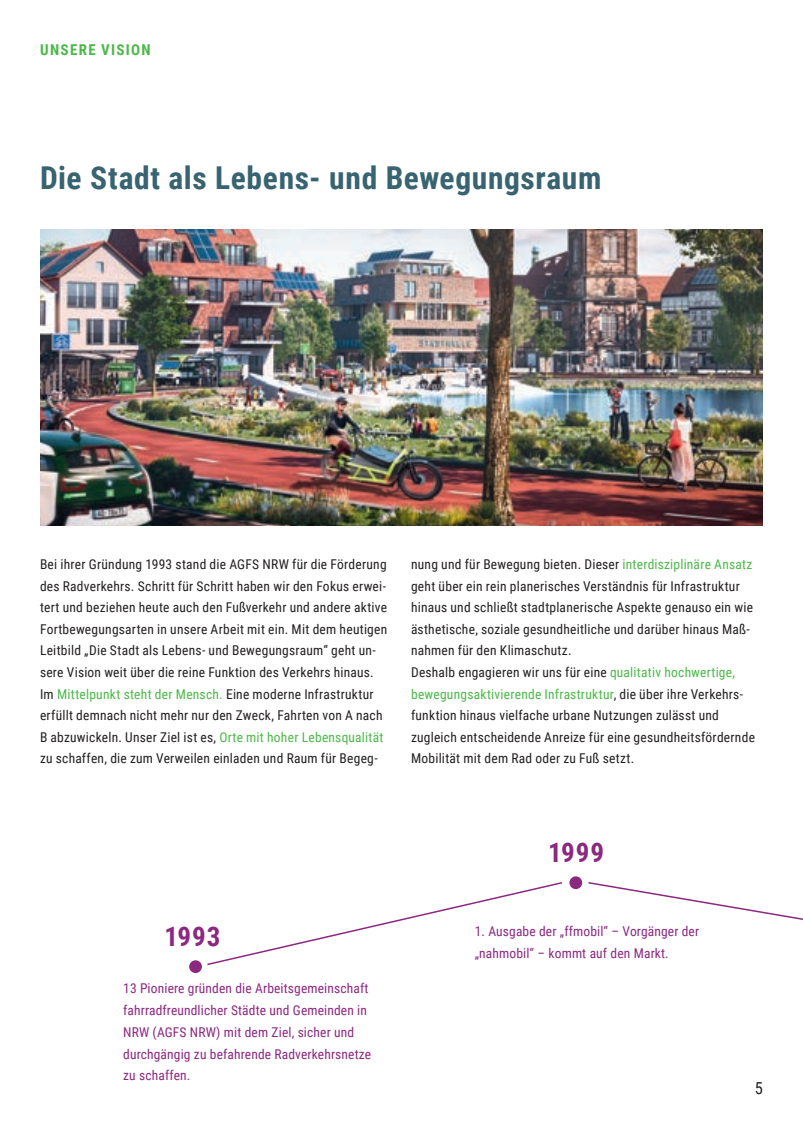
<style>
.page{position:relative;width:803px;height:1143px;background:#fff}
.page>*{position:absolute;margin:0;border:0;box-sizing:border-box;transform-origin:0 0}
.t1{font:700 31.5px "Roboto Condensed";letter-spacing:.02em;color:#386371}
.t2{font:700 27px "Roboto Condensed";letter-spacing:.035em;color:#8b2880}
.t3{font:16.5px "Roboto Condensed";color:#231f20}
.t4{font:700 15px "Roboto Condensed";letter-spacing:.085em;color:#4cb848}
.t5{font:13.5px/21.6px "Roboto Condensed";letter-spacing:.02em;color:#231f20}
.t6{font:13.5px/21.8px "Roboto Condensed";letter-spacing:.01em;color:#8b2880}
.s1{color:#4cb848}
</style>
<div class="page">
<div style="left:569px;top:876px;width:13px;height:13px;background:#8b2880;border-radius:50%"></div>
<div style="left:189px;top:960px;width:13px;height:13px;background:#8b2880;border-radius:50%"></div>
<svg style="left:207px;top:882px;width:355px;height:84px"></svg>
<svg style="left:588px;top:882px;width:215px;height:38px"></svg>
<img style="left:40px;top:229px;width:723px;height:297px">
<p class="t4" style="left:40px;top:39px;width:112px">UNSERE VISION</p>
<h1 class="t1" style="left:40px;top:156px;width:563px">Die Stadt als Lebens- und Bewegungsraum</h1>
<p class="t5" style="left:40px;top:553px;width:349px">Bei ihrer Gründung 1993 stand die AGFS NRW für die Förderung des Radverkehrs. Schritt für Schritt haben wir den Fokus erwei&shy;tert und beziehen heute auch den Fußverkehr und andere aktive Fortbewegungsarten in unsere Arbeit mit ein. Mit dem heutigen Leitbild „Die Stadt als Lebens- und Bewegungsraum“ geht un&shy;sere Vision weit über die reine Funktion des Verkehrs hinaus.<br>Im <span class="s1">Mittelpunkt steht der Mensch.</span> Eine moderne Infrastruktur erfüllt demnach nicht mehr nur den Zweck, Fahrten von A nach B abzuwickeln. Unser Ziel ist es, <span class="s1">Orte mit hoher Lebensqualität </span>zu schaffen, die zum Verweilen einladen und Raum für Begeg-</p>
<p class="t5" style="left:411px;top:553px;width:345px">nung und für Bewegung bieten. Dieser <span class="s1">interdisziplinäre Ansatz </span>geht über ein rein planerisches Verständnis für Infrastruktur hinaus und schließt stadtplanerische Aspekte genauso ein wie ästhetische, soziale gesundheitliche und darüber hinaus Maß&shy;nahmen für den Klimaschutz.<br>Deshalb engagieren wir uns für eine <span class="s1">qualitativ hochwertige, bewegungsaktivierende Infrastruktur</span>, die über ihre Verkehrs&shy;funktion hinaus vielfache urbane Nutzungen zulässt und zugleich entscheidende Anreize für eine gesundheitsfördernde Mobilität mit dem Rad oder zu Fuß setzt.</p>
<h2 class="t2" style="left:164px;top:917px;width:58px">1993</h2>
<p class="t6" style="left:123px;top:977px;width:249px">13 Pioniere gründen die Arbeitsgemeinschaft fahrradfreundlicher Städte und Gemeinden in NRW (AGFS NRW) mit dem Ziel, sicher und durchgängig zu befahrende Radverkehrsnetze zu schaffen.</p>
<h2 class="t2" style="left:548px;top:833px;width:58px">1999</h2>
<p class="t6" style="left:475px;top:920px;width:226px">1. Ausgabe der „ffmobil“ – Vorgänger der „nahmobil“ – kommt auf den Markt.</p>
<p class="t3" style="left:755px;top:1077px;width:10px">5</p>
</div>
